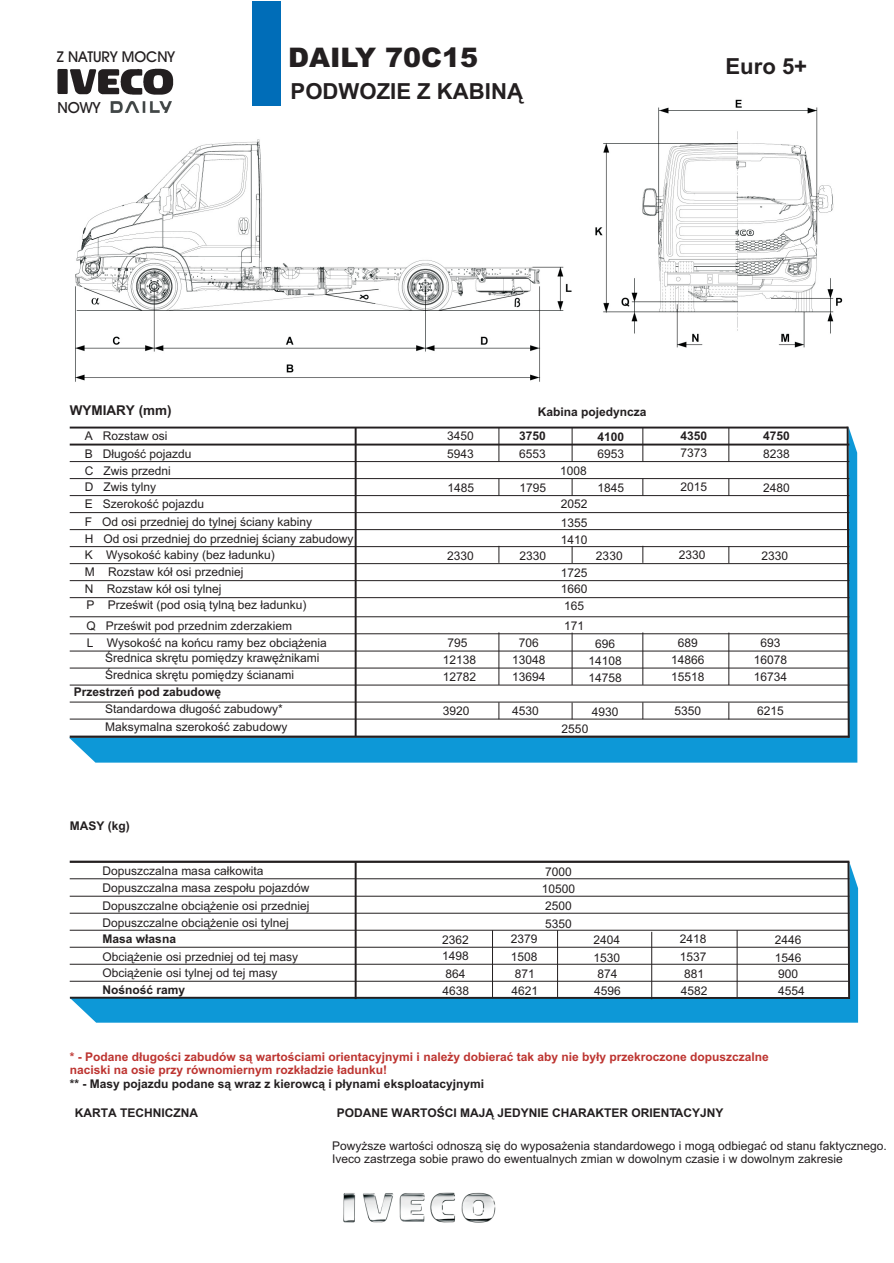
<style>
.page{position:relative;width:894px;height:1263px;background:#fff}
.page>*{position:absolute;margin:0;border:0;box-sizing:border-box;transform-origin:0 0}
.t1{font:900 27px "Arial";color:#231f20}
.t2{font:700 22.2px "Arial CE";color:#231f20}
.t3{font:15.3px "Avant Garde Md BT";color:#231f20}
.t4{font:15px "Avant Garde Md BT";color:#231f20}
.t5{font:700 13.5px "Arial CE";color:#231f20}
.t6{font:12px/17px "Arial CE";color:#231f20}
.t7{font:700 12px "Arial CE";color:#231f20}
.t8{font:700 12px/13.4px "Arial CE";color:#bd3430}
</style>
<div class="page">
<img style="left:75px;top:99px;width:768px;height:283px">
<div style="left:252px;top:1px;width:29px;height:104px;background:#006db8"></div>
<div style="left:72px;top:867px;width:786px;height:156px;background:#0d98d7"></div>
<svg style="left:69px;top:426px;width:782px;height:574px"></svg>
<hr style="left:355px;top:428px;width:2px;height:308px;background:#231f20">
<hr style="left:355px;top:861px;width:2px;height:138px;background:#231f20">
<svg style="left:643px;top:479px;width:1px;height:17px"></svg>
<svg style="left:729px;top:479px;width:1px;height:17px"></svg>
<svg style="left:499px;top:479px;width:1px;height:17px"></svg>
<svg style="left:572px;top:479px;width:1px;height:17px"></svg>
<svg style="left:499px;top:546px;width:1px;height:17px"></svg>
<svg style="left:572px;top:546px;width:1px;height:17px"></svg>
<svg style="left:643px;top:546px;width:1px;height:17px"></svg>
<svg style="left:729px;top:546px;width:1px;height:17px"></svg>
<hr style="left:643px;top:428px;width:1px;height:34px;background:#231f20">
<hr style="left:729px;top:428px;width:1px;height:34px;background:#231f20">
<hr style="left:499px;top:428px;width:1px;height:34px;background:#231f20">
<hr style="left:572px;top:428px;width:1px;height:34px;background:#231f20">
<hr style="left:499px;top:632px;width:1px;height:53px;background:#231f20">
<hr style="left:572px;top:633px;width:1px;height:52px;background:#231f20">
<hr style="left:643px;top:632px;width:1px;height:53px;background:#231f20">
<hr style="left:729px;top:633px;width:1px;height:52px;background:#231f20">
<svg style="left:499px;top:702px;width:1px;height:17px"></svg>
<svg style="left:572px;top:703px;width:1px;height:16px"></svg>
<svg style="left:643px;top:702px;width:1px;height:17px"></svg>
<svg style="left:729px;top:703px;width:1px;height:16px"></svg>
<hr style="left:737px;top:930px;width:1px;height:68px;background:#231f20">
<hr style="left:651px;top:932px;width:1px;height:67px;background:#231f20">
<hr style="left:492px;top:930px;width:1px;height:68px;background:#231f20">
<hr style="left:557px;top:930px;width:1px;height:68px;background:#231f20">
<img style="left:343px;top:1192px;width:153px;height:31px">
<img style="left:57px;top:68px;width:117px;height:27px">
<img style="left:108px;top:101px;width:63px;height:11px">
<p class="t4" style="left:57px;top:51px;width:120px">Z NATURY MOCNY</p>
<h1 class="t1" style="left:288px;top:48px;width:192px">DAILY 70C15</h1>
<p class="t3" style="left:57px;top:101px;width:45px">NOWY</p>
<h2 class="t2" style="left:291px;top:83px;width:234px">PODWOZIE Z KABIN¥</h2>
<h2 class="t2" style="left:725px;top:58px;width:83px">Euro 5+</h2>
<p class="t5" style="left:70px;top:405px;width:103px">WYMIARY (mm)</p>
<p class="t6" style="left:85px;top:447px;width:108px">B D³ugoœæ pojazdu</p>
<p class="t6" style="left:85px;top:480px;width:73px">D Zwis tylny</p>
<p class="t6" style="left:85px;top:429px;width:84px">A Rozstaw osi</p>
<p class="t6" style="left:85px;top:464px;width:87px">C Zwis przedni</p>
<p class="t6" style="left:85px;top:497px;width:270px">E Szerokoœæ pojazdu<br>F Od osi przedniej do tylnej œciany kabiny<br>H Od osi przedniej do przedniej œciany zabudowy</p>
<p class="t6" style="left:85px;top:548px;width:192px">K Wysokoœæ kabiny (bez ³adunku)<br>M Rozstaw kó³ osi przedniej<br>N Rozstaw kó³ osi tylnej</p>
<p class="t6" style="left:87px;top:597px;width:222px">P Przeœwit (pod osi¹ tyln¹ bez ³adunku)</p>
<p class="t6" style="left:87px;top:636px;width:242px">L Wysokoœæ na koñcu ramy bez obci¹¿enia</p>
<p class="t6" style="left:87px;top:618px;width:207px">Q Przeœwit pod przednim zderzakiem</p>
<p class="t6" style="left:105px;top:650px;width:216px">Œrednica skrêtu pomiêdzy krawê¿nikami<br>Œrednica skrêtu pomiêdzy œcianami</p>
<p class="t6" style="left:105px;top:701px;width:184px;line-height:18.3px">Standardowa d³ugoœæ zabudowy*<br>Maksymalna szerokoœæ zabudowy</p>
<p class="t7" style="left:74px;top:687px;width:149px">Przestrzeñ pod zabudowê</p>
<p class="t7" style="left:70px;top:821px;width:61px">MASY (kg)</p>
<p class="t7" style="left:538px;top:407px;width:110px">Kabina pojedyncza</p>
<p class="t6" style="left:447px;top:429px;width:28px">3450</p>
<p class="t7" style="left:598px;top:432px;width:28px">4100</p>
<p class="t7" style="left:519px;top:432px;width:28px">3750</p>
<p class="t6" style="left:447px;top:446px;width:28px">5943</p>
<p class="t6" style="left:519px;top:446px;width:28px">6553</p>
<p class="t6" style="left:448px;top:481px;width:28px">1485</p>
<p class="t6" style="left:520px;top:481px;width:28px">1795</p>
<p class="t6" style="left:447px;top:548px;width:28px">2330</p>
<p class="t6" style="left:520px;top:548px;width:28px">2330</p>
<p class="t6" style="left:448px;top:636px;width:22px">795</p>
<p class="t6" style="left:512px;top:636px;width:35px;text-align:center">706<br>13048<br>13694</p>
<p class="t6" style="left:512px;top:704px;width:28px">4530</p>
<p class="t6" style="left:443px;top:653px;width:35px">12138<br>12782</p>
<p class="t6" style="left:443px;top:704px;width:28px">3920</p>
<p class="t6" style="left:560px;top:464px;width:28px">1008</p>
<p class="t6" style="left:561px;top:497px;width:28px">2052</p>
<p class="t6" style="left:561px;top:532px;width:28px">1410</p>
<p class="t6" style="left:561px;top:515px;width:28px">1355</p>
<p class="t6" style="left:561px;top:565px;width:28px">1725</p>
<p class="t6" style="left:561px;top:581px;width:28px">1660</p>
<p class="t6" style="left:564px;top:597px;width:22px;line-height:19.5px">165<br>171</p>
<p class="t6" style="left:598px;top:447px;width:28px">6953</p>
<p class="t6" style="left:598px;top:481px;width:28px">1845</p>
<p class="t6" style="left:596px;top:548px;width:28px">2330</p>
<p class="t6" style="left:588px;top:636px;width:35px;text-align:center">696<br>14108<br>14758</p>
<p class="t6" style="left:592px;top:704px;width:28px">4930</p>
<p class="t6" style="left:562px;top:721px;width:28px">2550</p>
<p class="t7" style="left:680px;top:431px;width:28px">4350</p>
<p class="t6" style="left:680px;top:446px;width:28px">7373</p>
<p class="t6" style="left:680px;top:480px;width:28px">2015</p>
<p class="t6" style="left:679px;top:547px;width:28px">2330</p>
<p class="t6" style="left:671px;top:635px;width:35px;text-align:center">689<br>14866<br>15518</p>
<p class="t6" style="left:675px;top:703px;width:28px">5350</p>
<p class="t7" style="left:763px;top:432px;width:28px">4750</p>
<p class="t6" style="left:763px;top:446px;width:28px">8238</p>
<p class="t6" style="left:763px;top:481px;width:28px">2480</p>
<p class="t6" style="left:761px;top:548px;width:28px">2330</p>
<p class="t6" style="left:754px;top:636px;width:35px;text-align:center">693<br>16078<br>16734</p>
<p class="t6" style="left:757px;top:704px;width:28px">6215</p>
<p class="t6" style="left:103px;top:863px;width:208px">Dopuszczalna masa ca³kowita<br>Dopuszczalna masa zespo³u pojazdów</p>
<p class="t6" style="left:103px;top:898px;width:208px">Dopuszczalne obci¹¿enie osi przedniej<br>Dopuszczalne obci¹¿enie osi tylnej</p>
<p class="t6" style="left:103px;top:950px;width:197px;line-height:15.8px">Obci¹¿enie osi przedniej od tej masy<br>Obci¹¿enie osi tylnej od tej masy</p>
<p class="t7" style="left:103px;top:985px;width:84px">Noœnoœæ ramy</p>
<p class="t7" style="left:103px;top:934px;width:75px">Masa w³asna</p>
<p class="t6" style="left:545px;top:864px;width:28px">7000</p>
<p class="t6" style="left:542px;top:881px;width:35px">10500</p>
<p class="t6" style="left:545px;top:898px;width:28px">2500</p>
<p class="t6" style="left:545px;top:917px;width:28px">5350</p>
<p class="t6" style="left:511px;top:932px;width:28px">2379</p>
<p class="t6" style="left:593px;top:932px;width:28px">2404</p>
<p class="t6" style="left:680px;top:932px;width:28px">2418</p>
<p class="t6" style="left:775px;top:932px;width:28px">2446</p>
<p class="t6" style="left:442px;top:932px;width:28px">2362<br>1498</p>
<p class="t6" style="left:442px;top:967px;width:28px">864<br>4638</p>
<p class="t6" style="left:515px;top:966px;width:22px">871</p>
<p class="t6" style="left:598px;top:967px;width:22px">874</p>
<p class="t6" style="left:684px;top:966px;width:22px">881</p>
<p class="t6" style="left:511px;top:950px;width:28px">1508</p>
<p class="t6" style="left:593px;top:950px;width:28px">1530</p>
<p class="t6" style="left:680px;top:950px;width:28px">1537</p>
<p class="t6" style="left:775px;top:950px;width:28px">1546</p>
<p class="t6" style="left:778px;top:967px;width:28px">900<br>4554</p>
<p class="t6" style="left:512px;top:983px;width:28px">4621</p>
<p class="t6" style="left:594px;top:984px;width:28px">4596</p>
<p class="t6" style="left:681px;top:983px;width:28px">4582</p>
<p class="t8" style="left:70px;top:1051px;width:700px">* - Podane d³ugoœci zabudów s¹ wartoœciami orientacyjnymi i nale¿y dobieraæ tak aby nie by³y przekroczone dopuszczalne naciski na osie przy równomiernym rozk³adzie ³adunku!</p>
<p class="t7" style="left:70px;top:1079px;width:416px">** - Masy pojazdu podane s¹ wraz z kierowc¹ i p³ynami eksploatacyjnymi</p>
<p class="t7" style="left:337px;top:1108px;width:388px">PODANE WARTOŒCI MAJ¥ JEDYNIE CHARAKTER ORIENTACYJNY</p>
<p class="t7" style="left:75px;top:1108px;width:125px">KARTA TECHNICZNA</p>
<p class="t6" style="left:332px;top:1140px;width:556px;line-height:13.4px">Powy¿sze wartoœci odnosz¹ siê do wyposa¿enia standardowego i mog¹ odbiegaæ od stanu faktycznego.<br>Iveco zastrzega sobie prawo do ewentualnych zmian w dowolnym czasie i w dowolnym zakresie</p>
</div>
